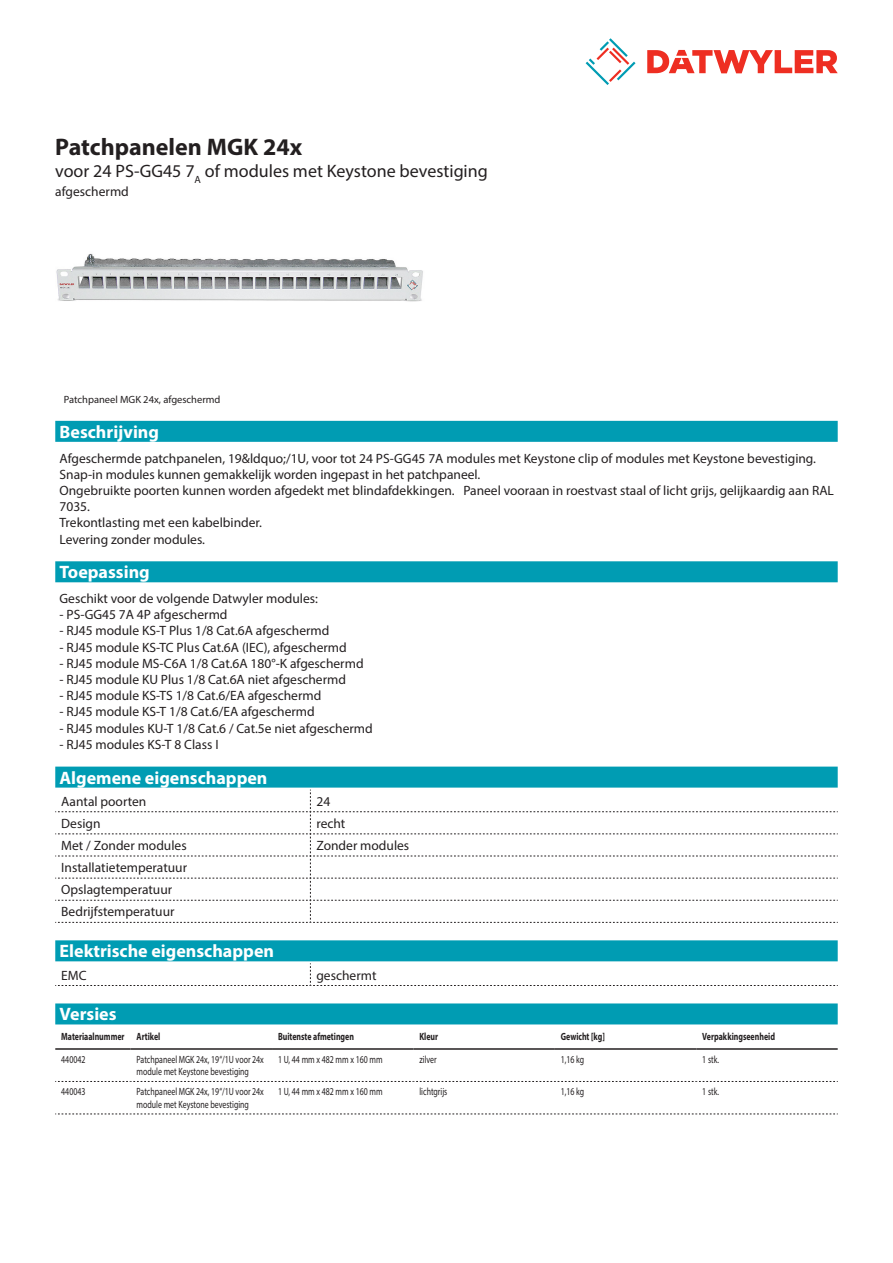
<style>
.page{position:relative;width:893px;height:1263px;background:#fff}
.page>*{position:absolute;margin:0;border:0;box-sizing:border-box;transform-origin:0 0}
.Product_Head{font:700 24px "Myriad Pro";color:#231f20}
.Standard_Head_Proper{font:700 18px "Myriad Pro";color:#fff}
.SubHead{font:18px "Myriad Pro";color:#231f20}
.Standard_text{font:13.5px/16.2px "Myriad Pro";color:#231f20}
.myriad_light_propert{font:13.5px "Myriad Pro";color:#231f20}
.myriadlight{font:10.5px/12.6px "Myriad Pro";color:#231f20;scale:.75 1}
.myriadbold{font:700 10.5px "Myriad Pro";color:#231f20;scale:.75 1}
.imagetext{font:10.5px "Myriad Pro";color:#231f20}
</style>
<div class="page">
<svg style="left:586px;top:38px;width:49px;height:47px"></svg>
<svg style="left:647px;top:50px;width:191px;height:23px"></svg>
<img style="left:56px;top:253px;width:367px;height:49px">
<div style="left:55px;top:1003px;width:783px;height:21px;background:#009cb3"></div>
<hr style="left:55px;top:1048px;width:76px;height:2px;background:#231f20">
<hr style="left:131px;top:1048px;width:141px;height:2px;background:#231f20">
<hr style="left:272px;top:1048px;width:141px;height:2px;background:#231f20">
<hr style="left:413px;top:1048px;width:142px;height:2px;background:#231f20">
<hr style="left:555px;top:1048px;width:141px;height:2px;background:#231f20">
<hr style="left:696px;top:1048px;width:142px;height:2px;background:#231f20">
<svg style="left:55px;top:1081px;width:783px;height:1px"></svg>
<svg style="left:55px;top:1114px;width:783px;height:1px"></svg>
<div style="left:55px;top:421px;width:783px;height:21px;background:#009cb3"></div>
<div style="left:55px;top:561px;width:783px;height:21px;background:#009cb3"></div>
<div style="left:55px;top:767px;width:783px;height:21px;background:#009cb3"></div>
<svg style="left:55px;top:790px;width:783px;height:133px"></svg>
<div style="left:55px;top:940px;width:783px;height:21px;background:#009cb3"></div>
<svg style="left:55px;top:963px;width:783px;height:23px"></svg>
<p class="Product_Head" style="left:55px;top:131px;width:248px">Patchpanelen MGK 24x</p>
<p class="SubHead" style="left:55px;top:160px;width:434px">voor 24 PS-GG45 7<sub>A</sub> of modules met Keystone bevestiging</p>
<p class="Standard_text" style="left:55px;top:183px;width:75px">afgeschermd</p>
<p class="imagetext" style="left:64px;top:393px;width:158px">Patchpaneel MGK 24x, afgeschermd</p>
<p class="Standard_Head_Proper" style="left:60px;top:420px;width:101px">Beschrijving</p>
<p class="Standard_text" style="left:60px;top:450px;width:776px">Afgeschermde patchpanelen, 19&amp;ldquo;/1U, voor tot 24 PS-GG45 7A modules met Keystone clip of modules met Keystone bevestiging.<br>Snap-in modules kunnen gemakkelijk worden ingepast in het patchpaneel.<br>Ongebruikte poorten kunnen worden afgedekt met blindafdekkingen. Paneel vooraan in roestvast staal of licht grijs, gelijkaardig aan RAL 7035.<br>Trekontlasting met een kabelbinder.<br>Levering zonder modules.</p>
<p class="Standard_Head_Proper" style="left:60px;top:560px;width:92px">Toepassing</p>
<p class="Standard_text" style="left:60px;top:590px;width:260px">Geschikt voor de volgende Datwyler modules:</p>
<p class="Standard_text" style="left:60px;top:606px;width:170px">- PS-GG45 7A 4P afgeschermd</p>
<p class="Standard_text" style="left:60px;top:623px;width:271px">- RJ45 module KS-T Plus 1/8 Cat.6A afgeschermd</p>
<p class="Standard_text" style="left:60px;top:639px;width:289px">- RJ45 module KS-TC Plus Cat.6A (IEC), afgeschermd</p>
<p class="Standard_text" style="left:60px;top:655px;width:306px">- RJ45 module MS-C6A 1/8 Cat.6A 180°-K afgeschermd</p>
<p class="Standard_text" style="left:60px;top:671px;width:288px">- RJ45 module KU Plus 1/8 Cat.6A niet afgeschermd</p>
<p class="Standard_text" style="left:60px;top:687px;width:263px">- RJ45 module KS-TS 1/8 Cat.6/EA afgeschermd</p>
<p class="Standard_text" style="left:60px;top:704px;width:257px">- RJ45 module KS-T 1/8 Cat.6/EA afgeschermd</p>
<p class="Standard_text" style="left:60px;top:720px;width:315px">- RJ45 modules KU-T 1/8 Cat.6 / Cat.5e niet afgeschermd</p>
<p class="Standard_text" style="left:60px;top:736px;width:161px">- RJ45 modules KS-T 8 Class I</p>
<p class="Standard_Head_Proper" style="left:60px;top:766px;width:209px">Algemene eigenschappen</p>
<p class="myriad_light_propert" style="left:61px;top:793px;width:87px">Aantal poorten</p>
<p class="myriad_light_propert" style="left:316px;top:793px;width:15px">24</p>
<p class="myriad_light_propert" style="left:61px;top:815px;width:41px">Design</p>
<p class="myriad_light_propert" style="left:316px;top:815px;width:30px">recht</p>
<p class="myriad_light_propert" style="left:61px;top:837px;width:127px">Met / Zonder modules</p>
<p class="myriad_light_propert" style="left:316px;top:837px;width:94px">Zonder modules</p>
<p class="myriad_light_propert" style="left:61px;top:859px;width:127px">Installatietemperatuur</p>
<p class="myriad_light_propert" style="left:61px;top:881px;width:112px">Opslagtemperatuur</p>
<p class="myriad_light_propert" style="left:61px;top:903px;width:115px">Bedrijfstemperatuur</p>
<p class="Standard_Head_Proper" style="left:60px;top:939px;width:216px">Elektrische eigenschappen</p>
<p class="myriad_light_propert" style="left:61px;top:967px;width:27px">EMC</p>
<p class="myriad_light_propert" style="left:316px;top:967px;width:62px">geschermt</p>
<p class="Standard_Head_Proper" style="left:60px;top:1003px;width:59px">Versies</p>
<p class="myriadbold" style="left:61px;top:1030px;width:86px">Materiaalnummer</p>
<p class="myriadbold" style="left:137px;top:1030px;width:33px">Artikel</p>
<p class="myriadbold" style="left:278px;top:1030px;width:103px">Buitenste afmetingen</p>
<p class="myriadbold" style="left:419px;top:1030px;width:26px">Kleur</p>
<p class="myriadbold" style="left:561px;top:1030px;width:60px">Gewicht [kg]</p>
<p class="myriadbold" style="left:702px;top:1030px;width:98px">Verpakkingseenheid</p>
<p class="myriadlight" style="left:61px;top:1053px;width:34px">440042</p>
<p class="myriadlight" style="left:137px;top:1053px;width:171px">Patchpaneel MGK 24x, 19“/1U voor 24x module met Keystone bevestiging</p>
<p class="myriadlight" style="left:278px;top:1053px;width:141px">1 U, 44 mm x 482 mm x 160 mm</p>
<p class="myriadlight" style="left:419px;top:1053px;width:25px">zilver</p>
<p class="myriadlight" style="left:561px;top:1053px;width:33px">1,16 kg</p>
<p class="myriadlight" style="left:702px;top:1053px;width:24px">1 stk.</p>
<p class="myriadlight" style="left:61px;top:1085px;width:34px">440043</p>
<p class="myriadlight" style="left:137px;top:1085px;width:171px">Patchpaneel MGK 24x, 19“/1U voor 24x module met Keystone bevestiging</p>
<p class="myriadlight" style="left:278px;top:1085px;width:141px">1 U, 44 mm x 482 mm x 160 mm</p>
<p class="myriadlight" style="left:419px;top:1085px;width:39px">lichtgrijs</p>
<p class="myriadlight" style="left:561px;top:1085px;width:33px">1,16 kg</p>
<p class="myriadlight" style="left:702px;top:1085px;width:24px">1 stk.</p>
</div>
